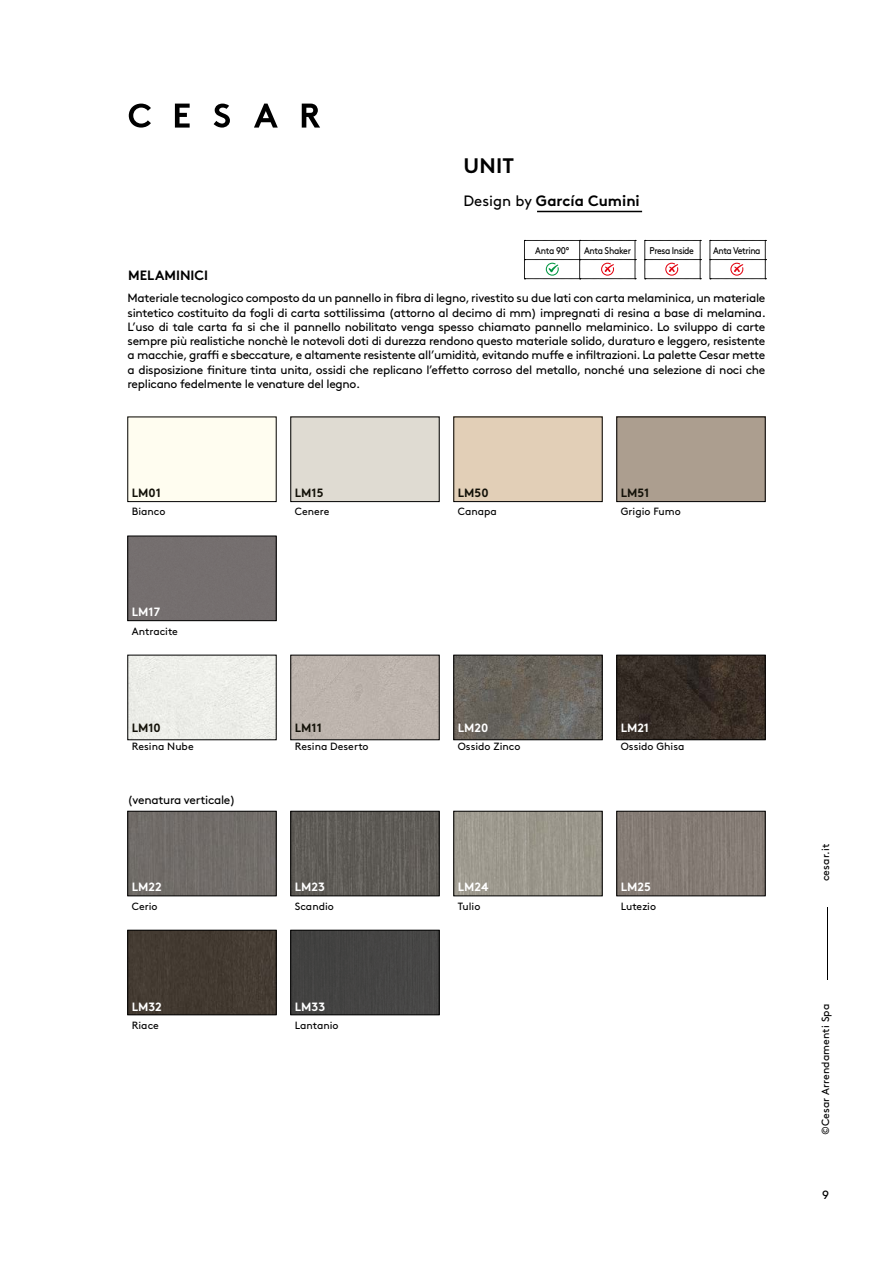
<style>
.page{position:relative;width:893px;height:1263px;background:#fff}
.page>*{position:absolute;margin:0;border:0;box-sizing:border-box;transform-origin:0 0}
.t1{font:700 21px "Brown Pro";color:#000}
.t2{font:700 15px "Brown Pro";color:#000}
.t3{font:700 13.5px "Brown Pro";color:#000}
.t4{font:12px/14.2px "Brown Pro";letter-spacing:-.025em;color:#000;text-align:justify}
.t5{font:700 12px "Brown Pro";color:#fff}
.t6{font:700 12px "Brown Pro";color:#131108}
.t7{font:10.5px "Brown Pro";color:#000}
.t8{font:9.75px "Brown Pro";letter-spacing:-.05em;color:#000;scale:.9 1}
.s1{font-weight:400}
</style>
<div class="page">
<div style="left:128px;top:417px;width:148px;height:85px;border:1px solid #000"></div>
<div style="left:454px;top:417px;width:148px;height:85px;border:1px solid #000"></div>
<div style="left:291px;top:417px;width:148px;height:85px;border:1px solid #000"></div>
<div style="left:617px;top:417px;width:148px;height:85px;border:1px solid #000"></div>
<div style="left:128px;top:536px;width:148px;height:85px;border:1px solid #000"></div>
<div style="left:130px;top:813px;width:144px;height:81px;background:#716d69"></div>
<div style="left:128px;top:811px;width:148px;height:85px;border:1px solid #000"></div>
<img style="left:293px;top:813px;width:144px;height:81px">
<div style="left:291px;top:811px;width:148px;height:85px;border:1px solid #000"></div>
<img style="left:456px;top:813px;width:144px;height:81px">
<div style="left:454px;top:811px;width:148px;height:85px;border:1px solid #000"></div>
<img style="left:619px;top:813px;width:144px;height:81px">
<div style="left:617px;top:811px;width:148px;height:85px;border:1px solid #000"></div>
<div style="left:293px;top:932px;width:144px;height:81px;background:#454443"></div>
<div style="left:291px;top:930px;width:148px;height:85px;border:1px solid #000"></div>
<div style="left:130px;top:932px;width:144px;height:81px;background:#433a31"></div>
<div style="left:128px;top:930px;width:148px;height:85px;border:1px solid #000"></div>
<div style="left:130px;top:657px;width:144px;height:81px;background:#edeee9"></div>
<img style="left:456px;top:657px;width:144px;height:81px">
<div style="left:454px;top:655px;width:148px;height:85px;border:1px solid #000"></div>
<div style="left:293px;top:657px;width:144px;height:81px;background:#bdb4ad"></div>
<div style="left:291px;top:655px;width:148px;height:85px;border:1px solid #000"></div>
<img style="left:619px;top:657px;width:144px;height:81px">
<div style="left:617px;top:655px;width:148px;height:85px;border:1px solid #000"></div>
<hr style="left:827px;top:907px;width:1px;height:73px;background:#000">
<hr style="left:537px;top:211px;width:105px;height:1px;background:#000">
<svg style="left:254px;top:104px;width:24px;height:24px"></svg>
<svg style="left:129px;top:104px;width:22px;height:24px"></svg>
<svg style="left:302px;top:104px;width:18px;height:24px"></svg>
<svg style="left:175px;top:104px;width:15px;height:24px"></svg>
<svg style="left:214px;top:104px;width:16px;height:24px"></svg>
<svg style="left:524px;top:240px;width:112px;height:39px"></svg>
<svg style="left:645px;top:240px;width:56px;height:39px"></svg>
<svg style="left:710px;top:240px;width:56px;height:39px"></svg>
<h1 class="t1" style="left:464px;top:149px;width:52px">UNIT</h1>
<p class="t2" style="left:463px;top:189px;width:178px"><span class="s1">Design by</span> García Cumini</p>
<p class="t3" style="left:128px;top:264px;width:81px">MELAMINICI</p>
<p class="t8" style="left:535px;top:244px;width:39px">Anta 90°</p>
<p class="t8" style="left:584px;top:243px;width:54px">Anta Shaker</p>
<p class="t8" style="left:650px;top:243px;width:51px">Presa Inside</p>
<p class="t8" style="left:713px;top:243px;width:54px">Anta Vetrina</p>
<p class="t4" style="left:128px;top:290px;width:640px">Materiale tecnologico composto da un pannello in fibra di legno, rivestito su due lati con carta melaminica, un materiale sintetico costituito da fogli di carta sottilissima (attorno al decimo di mm) impregnati di resina a base di melamina.<br>L’uso di tale carta fa si che il pannello nobilitato venga spesso chiamato pannello melaminico. Lo sviluppo di carte sempre più realistiche nonchè le notevoli doti di durezza rendono questo materiale solido, duraturo e leggero, resistente a macchie, graffi e sbeccature, e altamente resistente all’umidità, evitando muffe e infiltrazioni. La palette Cesar mette a disposizione finiture tinta unita, ossidi che replicano l’effetto corroso del metallo, nonché una selezione di noci che replicano fedelmente le venature del legno.</p>
<p class="t6" style="left:132px;top:483px;width:30px">LM01</p>
<p class="t6" style="left:295px;top:483px;width:30px">LM15</p>
<p class="t6" style="left:458px;top:483px;width:32px">LM50</p>
<p class="t6" style="left:621px;top:483px;width:30px">LM51</p>
<p class="t7" style="left:132px;top:504px;width:35px">Bianco</p>
<p class="t7" style="left:295px;top:504px;width:36px">Cenere</p>
<p class="t7" style="left:458px;top:504px;width:41px">Canapa</p>
<p class="t7" style="left:621px;top:504px;width:62px">Grigio Fumo</p>
<p class="t5" style="left:132px;top:602px;width:30px">LM17</p>
<p class="t7" style="left:132px;top:623px;width:48px">Antracite</p>
<p class="t6" style="left:132px;top:718px;width:31px">LM10</p>
<p class="t6" style="left:295px;top:718px;width:28px">LM11</p>
<p class="t5" style="left:458px;top:718px;width:32px">LM20</p>
<p class="t5" style="left:621px;top:718px;width:30px">LM21</p>
<p class="t7" style="left:132px;top:738px;width:63px">Resina Nube</p>
<p class="t7" style="left:295px;top:738px;width:75px">Resina Deserto</p>
<p class="t7" style="left:458px;top:738px;width:64px">Ossido Zinco</p>
<p class="t7" style="left:621px;top:738px;width:65px">Ossido Ghisa</p>
<p class="t4" style="left:128px;top:791px;width:109px">(venatura verticale)</p>
<p class="t5" style="left:132px;top:877px;width:31px">LM22</p>
<p class="t5" style="left:295px;top:877px;width:32px">LM23</p>
<p class="t5" style="left:458px;top:877px;width:32px">LM24</p>
<p class="t5" style="left:621px;top:877px;width:31px">LM25</p>
<p class="t7" style="left:132px;top:898px;width:27px">Cerio</p>
<p class="t7" style="left:295px;top:898px;width:41px">Scandio</p>
<p class="t7" style="left:458px;top:898px;width:24px">Tulio</p>
<p class="t7" style="left:621px;top:898px;width:37px">Lutezio</p>
<p class="t5" style="left:132px;top:997px;width:31px">LM32</p>
<p class="t5" style="left:295px;top:997px;width:32px">LM33</p>
<p class="t7" style="left:132px;top:1018px;width:29px">Riace</p>
<p class="t7" style="left:295px;top:1018px;width:45px">Lantanio</p>
<p class="t7" style="left:817px;top:881px;width:39px;rotate:-90deg">cesar.it</p>
<p class="t7" style="left:817px;top:1135px;width:133px;rotate:-90deg">©Cesar Arrendamenti Spa</p>
<p class="t4" style="left:822px;top:1187px;width:9px">9</p>
</div>
